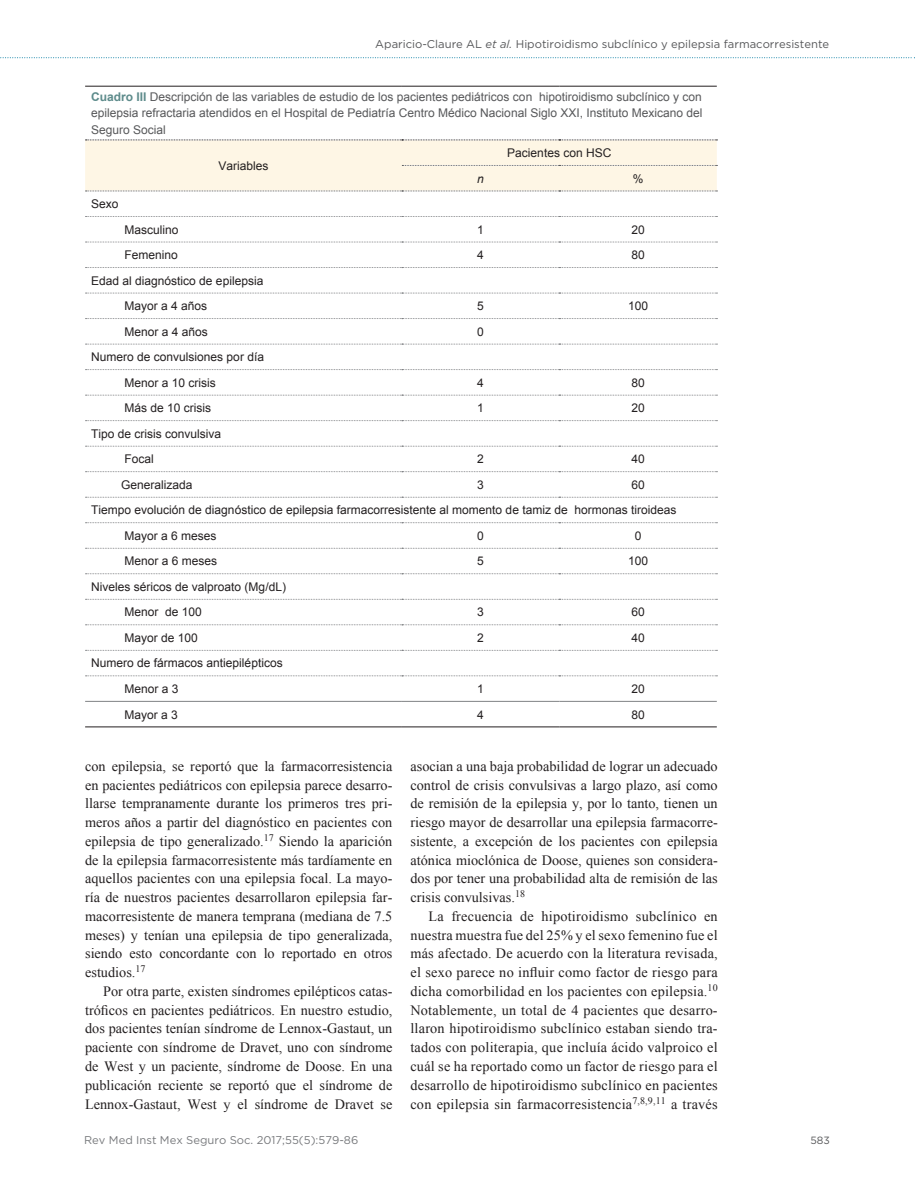
<style>
.page{position:relative;width:915px;height:1191px;background:#fff}
.page>*{position:absolute;margin:0;border:0;box-sizing:border-box;transform-origin:0 0}
.t1{font:14.25px/18.8px "Times New Roman";color:#231f20;text-align:justify}
.Texto_tablas{font:12px "Arial";color:#231f20}
.Figuras{font:12px/16.5px "Arial";color:#57585a;text-align:justify}
.Texto_tabla_centrado{font:12px "Arial";color:#231f20}
.Texto_tabla_centrado-2{font:italic 12px "Arial";color:#231f20}
.t2{font:11.25px "Gotham";color:#57585a}
.t3{font:11.25px "Gotham";color:#787a7d}
.t4{font:10.5px "Gotham";color:#57585a}
.s1{font-style:italic}
.s2{font-weight:700;color:#5d8b8b}
</style>
<div class="page">
<svg style="left:0;top:57px;width:915px;height:1px"></svg>
<svg style="left:85px;top:216px;width:632px;height:1px"></svg>
<svg style="left:85px;top:242px;width:632px;height:1px"></svg>
<svg style="left:85px;top:267px;width:632px;height:1px"></svg>
<svg style="left:85px;top:293px;width:632px;height:1px"></svg>
<svg style="left:85px;top:318px;width:632px;height:1px"></svg>
<svg style="left:85px;top:344px;width:632px;height:1px"></svg>
<svg style="left:85px;top:369px;width:632px;height:1px"></svg>
<svg style="left:85px;top:395px;width:632px;height:1px"></svg>
<svg style="left:85px;top:420px;width:632px;height:1px"></svg>
<svg style="left:85px;top:446px;width:632px;height:1px"></svg>
<svg style="left:85px;top:471px;width:632px;height:1px"></svg>
<svg style="left:85px;top:497px;width:632px;height:1px"></svg>
<svg style="left:85px;top:522px;width:632px;height:1px"></svg>
<svg style="left:85px;top:548px;width:632px;height:1px"></svg>
<svg style="left:85px;top:573px;width:632px;height:1px"></svg>
<svg style="left:85px;top:599px;width:632px;height:1px"></svg>
<svg style="left:85px;top:624px;width:632px;height:1px"></svg>
<svg style="left:85px;top:650px;width:632px;height:1px"></svg>
<svg style="left:85px;top:675px;width:632px;height:1px"></svg>
<hr style="left:85px;top:86px;width:317px;height:1px;background:#231f20">
<hr style="left:402px;top:86px;width:157px;height:1px;background:#231f20">
<hr style="left:559px;top:86px;width:157px;height:1px;background:#231f20">
<div style="left:85px;top:140px;width:632px;height:52px;background:#fef6e5"></div>
<hr style="left:85px;top:701px;width:317px;height:1px;background:#808285">
<hr style="left:402px;top:701px;width:157px;height:1px;background:#808285">
<hr style="left:559px;top:701px;width:157px;height:1px;background:#808285">
<hr style="left:85px;top:726px;width:317px;height:1px;background:#231f20">
<hr style="left:402px;top:726px;width:157px;height:1px;background:#231f20">
<hr style="left:559px;top:726px;width:157px;height:1px;background:#231f20">
<p class="t2" style="left:375px;top:37px;width:455px">Aparicio-Claure AL <span class="s1">et al.</span> Hipotiroidismo subclínico y epilepsia farmacorresistente</p>
<p class="Figuras" style="left:91px;top:89px;width:612px"><span class="s2">Cuadro III</span> Descripción de las variables de estudio de los pacientes pediátricos con hipotiroidismo subclínico y con epilepsia refractaria atendidos en el Hospital de Pediatría Centro Médico Nacional Siglo XXI, Instituto Mexicano del Seguro Social</p>
<p class="Texto_tabla_centrado" style="left:218px;top:158px;width:52px">Variables</p>
<p class="Texto_tabla_centrado" style="left:507px;top:145px;width:106px">Pacientes con HSC</p>
<p class="Texto_tablas" style="left:91px;top:196px;width:29px">Sexo</p>
<p class="Texto_tabla_centrado-2" style="left:477px;top:171px;width:8px">n</p>
<p class="Texto_tabla_centrado" style="left:632px;top:170px;width:12px">%</p>
<p class="Texto_tablas" style="left:124px;top:221px;width:56px">Masculino</p>
<p class="Texto_tablas" style="left:477px;top:221px;width:8px">1</p>
<p class="Texto_tablas" style="left:631px;top:221px;width:15px">20</p>
<p class="Texto_tablas" style="left:124px;top:247px;width:55px">Femenino</p>
<p class="Texto_tablas" style="left:477px;top:247px;width:8px">4</p>
<p class="Texto_tablas" style="left:631px;top:247px;width:15px">80</p>
<p class="Texto_tablas" style="left:91px;top:273px;width:174px">Edad al diagnóstico de epilepsia</p>
<p class="Texto_tablas" style="left:124px;top:298px;width:84px">Mayor a 4 años</p>
<p class="Texto_tablas" style="left:477px;top:298px;width:8px">5</p>
<p class="Texto_tablas" style="left:628px;top:298px;width:22px">100</p>
<p class="Texto_tablas" style="left:124px;top:324px;width:85px">Menor a 4 años</p>
<p class="Texto_tablas" style="left:477px;top:324px;width:8px">0</p>
<p class="Texto_tablas" style="left:91px;top:349px;width:174px">Numero de convulsiones por día</p>
<p class="Texto_tablas" style="left:124px;top:375px;width:93px">Menor a 10 crisis</p>
<p class="Texto_tablas" style="left:477px;top:375px;width:8px">4</p>
<p class="Texto_tablas" style="left:631px;top:375px;width:15px">80</p>
<p class="Texto_tablas" style="left:124px;top:400px;width:88px">Más de 10 crisis</p>
<p class="Texto_tablas" style="left:477px;top:400px;width:8px">1</p>
<p class="Texto_tablas" style="left:631px;top:400px;width:15px">20</p>
<p class="Texto_tablas" style="left:91px;top:426px;width:132px">Tipo de crisis convulsiva</p>
<p class="Texto_tablas" style="left:124px;top:451px;width:31px">Focal</p>
<p class="Texto_tablas" style="left:477px;top:451px;width:8px">2</p>
<p class="Texto_tablas" style="left:631px;top:451px;width:15px">40</p>
<p class="Texto_tablas" style="left:121px;top:477px;width:73px">Generalizada</p>
<p class="Texto_tablas" style="left:477px;top:477px;width:8px">3</p>
<p class="Texto_tablas" style="left:631px;top:477px;width:15px">60</p>
<p class="Texto_tablas" style="left:91px;top:502px;width:586px">Tiempo evolución de diagnóstico de epilepsia farmacorresistente al momento de tamiz de hormonas tiroideas</p>
<p class="Texto_tablas" style="left:124px;top:528px;width:94px">Mayor a 6 meses</p>
<p class="Texto_tablas" style="left:477px;top:528px;width:8px">0</p>
<p class="Texto_tablas" style="left:634px;top:528px;width:8px">0</p>
<p class="Texto_tablas" style="left:124px;top:553px;width:94px">Menor a 6 meses</p>
<p class="Texto_tablas" style="left:477px;top:553px;width:8px">5</p>
<p class="Texto_tablas" style="left:628px;top:553px;width:22px">100</p>
<p class="Texto_tablas" style="left:91px;top:579px;width:196px">Niveles séricos de valproato (Mg/dL)</p>
<p class="Texto_tablas" style="left:124px;top:604px;width:79px">Menor de 100</p>
<p class="Texto_tablas" style="left:477px;top:604px;width:8px">3</p>
<p class="Texto_tablas" style="left:631px;top:604px;width:15px">60</p>
<p class="Texto_tablas" style="left:124px;top:630px;width:75px">Mayor de 100</p>
<p class="Texto_tablas" style="left:477px;top:630px;width:8px">2</p>
<p class="Texto_tablas" style="left:631px;top:630px;width:15px">40</p>
<p class="Texto_tablas" style="left:91px;top:655px;width:193px">Numero de fármacos antiepilépticos</p>
<p class="Texto_tablas" style="left:124px;top:681px;width:56px">Menor a 3</p>
<p class="Texto_tablas" style="left:477px;top:681px;width:8px">1</p>
<p class="Texto_tablas" style="left:631px;top:681px;width:15px">20</p>
<p class="Texto_tablas" style="left:124px;top:706px;width:55px">Mayor a 3</p>
<p class="Texto_tablas" style="left:477px;top:706px;width:8px">4</p>
<p class="Texto_tablas" style="left:631px;top:706px;width:15px">80</p>
<p class="t1" style="left:85px;top:756px;width:309px">con epilepsia, se reportó que la farmacorresistencia en pacientes pediátricos con epilepsia parece desarro&shy;llarse tempranamente durante los primeros tres pri&shy;meros años a partir del diagnóstico en pacientes con epilepsia de tipo generalizado.<sup>17</sup> Siendo la aparición de la epilepsia farmacorresistente más tardíamente en aquellos pacientes con una epilepsia focal. La mayo&shy;ría de nuestros pacientes desarrollaron epilepsia far&shy;macorresistente de manera temprana (mediana de 7.5 meses) y tenían una epilepsia de tipo generalizada, siendo esto concordante con lo reportado en otros estudios.<sup>17</sup></p>
<p class="t1" style="left:85px;top:981px;width:309px;text-indent:18px">Por otra parte, existen síndromes epilépticos catas&shy;tróficos en pacientes pediátricos. En nuestro estudio, dos pacientes tenían síndrome de Lennox-Gastaut, un paciente con síndrome de Dravet, uno con síndrome de West y un paciente, síndrome de Doose. En una publicación reciente se reportó que el síndrome de Lennox-Gastaut, West y el síndrome de Dravet se</p>
<p class="t3" style="left:84px;top:1133px;width:276px">Rev Med Inst Mex Seguro Soc. 2017;55(5):579-86</p>
<p class="t1" style="left:410px;top:756px;width:309px">asocian a una baja probabilidad de lograr un adecuado control de crisis convulsivas a largo plazo, así como de remisión de la epilepsia y, por lo tanto, tienen un riesgo mayor de desarrollar una epilepsia farmacorre&shy;sistente, a excepción de los pacientes con epilepsia atónica mioclónica de Doose, quienes son considera&shy;dos por tener una probabilidad alta de remisión de las crisis convulsivas.<sup>18</sup></p>
<p class="t1" style="left:410px;top:906px;width:309px;text-indent:18px">La frecuencia de hipotiroidismo subclínico en nuestra muestra fue del 25% y el sexo femenino fue el más afectado. De acuerdo con la literatura revisada, el sexo parece no influir como factor de riesgo para dicha comorbilidad en los pacientes con epilepsia.<sup>10<br></sup>Notablemente, un total de 4 pacientes que desarro&shy;llaron hipotiroidismo subclínico estaban siendo tra&shy;tados con politerapia, que incluía ácido valproico el cuál se ha reportado como un factor de riesgo para el desarrollo de hipotiroidismo subclínico en pacientes con epilepsia sin farmacorresistencia<sup>7,8,9,11</sup> a través</p>
<p class="t4" style="left:810px;top:1133px;width:21px">583</p>
</div>
